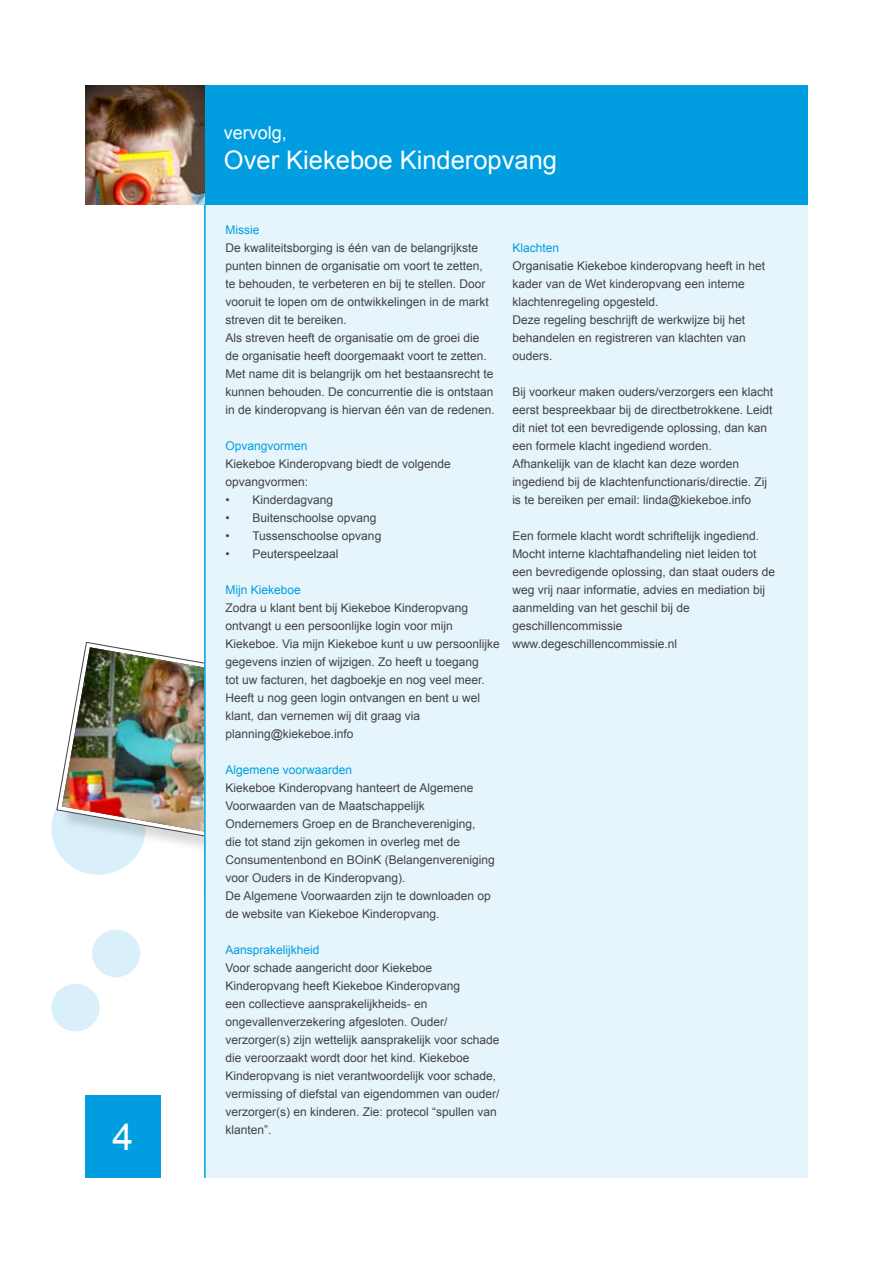
<style>
.page{position:relative;width:893px;height:1263px;background:#fff}
.page>*{position:absolute;margin:0;border:0;box-sizing:border-box;transform-origin:0 0}
.t1{font:37.5px "Arial";color:#fff}
.t2{font:25.5px "Arial";color:#fff}
.t3{font:18px "Arial";color:#fff}
.t4{font:12px/18px "Arial";color:#424242}
.t5{font:12px "Arial";color:#009ee0}
</style>
<div class="page">
<div style="left:85px;top:1095px;width:76px;height:83px;background:#009ee0"></div>
<div style="left:51px;top:782px;width:95px;height:93px;background:#d9f0fa;border-radius:50%"></div>
<div style="left:92px;top:929px;width:48px;height:48px;background:#d9f0fa;border-radius:50%"></div>
<div style="left:51px;top:984px;width:49px;height:47px;background:#d9f0fa;border-radius:50%"></div>
<div style="left:59px;top:645px;width:213px;height:213px;background:#000;opacity:.15"></div>
<svg style="left:56px;top:642px;width:148px;height:198px"></svg>
<img style="left:62px;top:647px;width:142px;height:187px">
<div style="left:204px;top:204px;width:604px;height:974px;background:#e6f5fc"></div>
<hr style="left:204px;top:204px;width:2px;height:974px;background:#009ee0">
<div style="left:204px;top:85px;width:604px;height:119px;background:#009ee0"></div>
<img style="left:85px;top:85px;width:119px;height:119px">
<h1 class="t1" style="left:112px;top:1112px;width:22px">4</h1>
<h3 class="t3" style="left:224px;top:120px;width:65px">vervolg,</h3>
<h2 class="t2" style="left:224px;top:143px;width:335px">Over Kiekeboe Kinderopvang</h2>
<p class="t5" style="left:225px;top:222px;width:35px">Missie</p>
<p class="t4" style="left:225px;top:239px;width:271px">De kwaliteitsborging is één van de belangrijkste punten binnen de organisatie om voort te zetten, te behouden, te verbeteren en bij te stellen. Door vooruit te lopen om de ontwikkelingen in de markt streven dit te bereiken.<br>Als streven heeft de organisatie om de groei die de organisatie heeft doorgemaakt voort te zetten.<br>Met name dit is belangrijk om het bestaansrecht te kunnen behouden. De concurrentie die is ontstaan in de kinderopvang is hiervan één van de redenen.</p>
<p class="t5" style="left:225px;top:438px;width:84px">Opvangvormen</p>
<p class="t4" style="left:225px;top:455px;width:227px">Kiekeboe Kinderopvang biedt de volgende opvangvormen:</p>
<p class="t4" style="left:225px;top:491px;width:109px">• Kinderdagvang</p>
<p class="t4" style="left:225px;top:509px;width:153px">• Buitenschoolse opvang</p>
<p class="t4" style="left:225px;top:527px;width:157px">• Tussenschoolse opvang</p>
<p class="t4" style="left:225px;top:545px;width:115px">• Peuterspeelzaal</p>
<p class="t5" style="left:225px;top:582px;width:77px">Mijn Kiekeboe</p>
<p class="t4" style="left:225px;top:599px;width:276px">Zodra u klant bent bij Kiekeboe Kinderopvang ontvangt u een persoonlijke login voor mijn Kiekeboe. Via mijn Kiekeboe kunt u uw persoonlijke gegevens inzien of wijzigen. Zo heeft u toegang<br>tot uw facturen, het dagboekje en nog veel meer.<br>Heeft u nog geen login ontvangen en bent u wel klant, dan vernemen wij dit graag via planning@kiekeboe.info</p>
<p class="t5" style="left:225px;top:762px;width:128px">Algemene voorwaarden</p>
<p class="t4" style="left:225px;top:779px;width:271px">Kiekeboe Kinderopvang hanteert de Algemene Voorwaarden van de Maatschappelijk Ondernemers Groep en de Branchevereniging,<br>die tot stand zijn gekomen in overleg met de Consumentenbond en BOinK (Belangenvereniging voor Ouders in de Kinderopvang).<br>De Algemene Voorwaarden zijn te downloaden op de website van Kiekeboe Kinderopvang.</p>
<p class="t5" style="left:225px;top:942px;width:96px">Aansprakelijkheid</p>
<p class="t4" style="left:225px;top:959px;width:276px">Voor schade aangericht door Kiekeboe Kinderopvang heeft Kiekeboe Kinderopvang<br>een collectieve aansprakelijkheids- en ongevallenverzekering afgesloten. Ouder/ verzorger(s) zijn wettelijk aansprakelijk voor schade die veroorzaakt wordt door het kind. Kiekeboe Kinderopvang is niet verantwoordelijk voor schade, vermissing of diefstal van eigendommen van ouder/ verzorger(s) en kinderen. Zie: protecol “spullen van klanten”.</p>
<p class="t5" style="left:512px;top:240px;width:48px">Klachten</p>
<p class="t4" style="left:512px;top:257px;width:254px">Organisatie Kiekeboe kinderopvang heeft in het kader van de Wet kinderopvang een interne klachtenregeling opgesteld.<br>Deze regeling beschrijft de werkwijze bij het behandelen en registreren van klachten van ouders.</p>
<p class="t4" style="left:512px;top:383px;width:262px">Bij voorkeur maken ouders/verzorgers een klacht eerst bespreekbaar bij de directbetrokkene. Leidt dit niet tot een bevredigende oplossing, dan kan een formele klacht ingediend worden.<br>Afhankelijk van de klacht kan deze worden ingediend bij de klachtenfunctionaris/directie. Zij is te bereiken per email: linda@kiekeboe.info</p>
<p class="t4" style="left:512px;top:527px;width:264px">Een formele klacht wordt schriftelijk ingediend.<br>Mocht interne klachtafhandeling niet leiden tot een bevredigende oplossing, dan staat ouders de weg vrij naar informatie, advies en mediation bij aanmelding van het geschil bij de geschillencommissie www.degeschillencommissie.nl</p>
</div>
